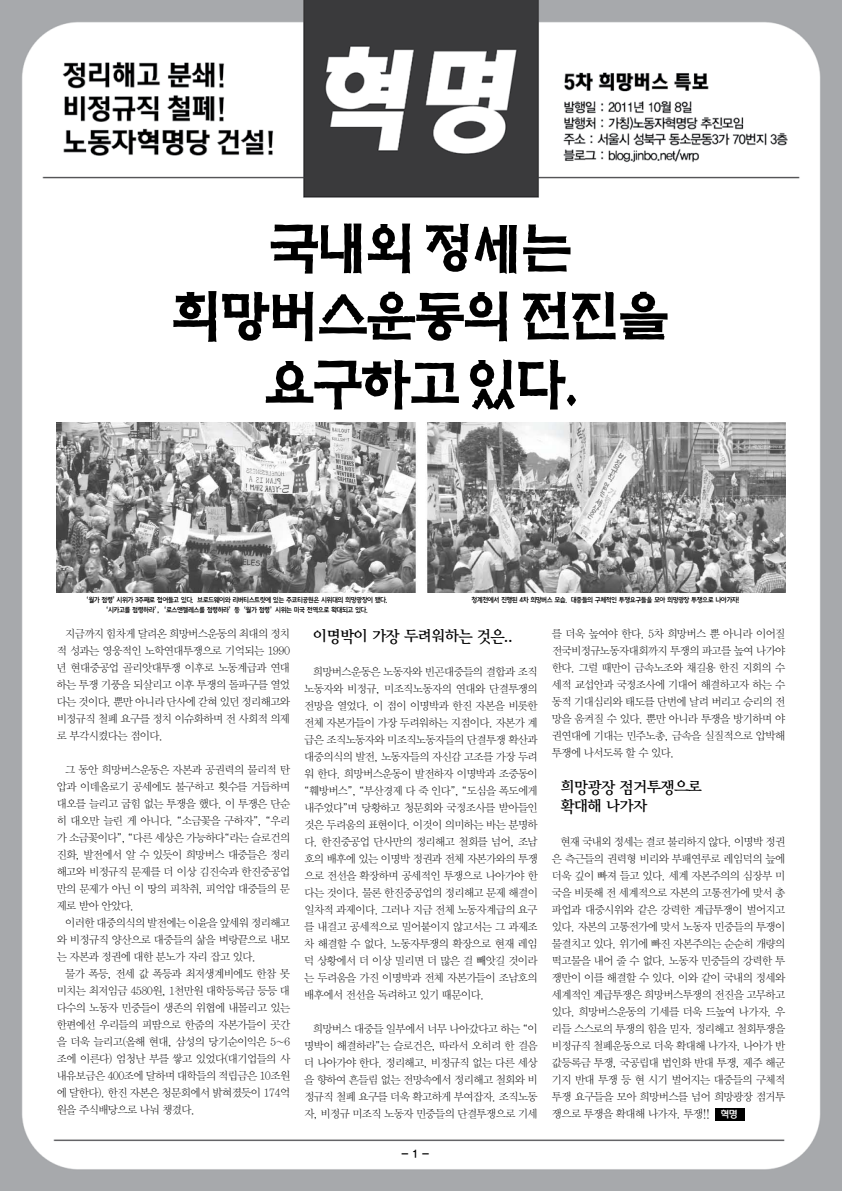
<style>
.page{position:relative;width:842px;height:1191px;background:#fff}
.page>*{position:absolute;margin:0;border:0;box-sizing:border-box;transform-origin:0 0}
.t1{font:55px/68px "Yj CHMSOOT Bold";letter-spacing:-.1em;color:#000;text-align:center}
.t2{font:16px/19.2px "YDIY Mj O240";letter-spacing:-.05em;color:#000}
.t3{font:11px/17px "YDIY Mj O310";letter-spacing:-.05em;color:#000;text-align:justify}
.t4{font:11px "YDIYGO340";color:#000}
.t5{font:10px "Rix Head M";color:#fff}
.t6{font:7px/10px "Cre Go B";letter-spacing:-.075em;color:#000;text-align:center;scale:.95 1}
.s1{font-family:"Gulim"}
</style>
<div class="page">
<img style="left:0;top:0;width:842px;height:1191px">
<div style="left:715px;top:1108px;width:29px;height:12px;background:#000"></div>
<img style="left:57px;top:422px;width:728px;height:170px">
<h1 class="t1" style="left:171px;top:216px;width:502px">국내외 정세는 희망버스운동의 전진을 요구하고 있다.</h1>
<p class="t6" style="left:83px;top:595px;width:322px">‘월가 점령’시위가 3주째로 접어들고 있다. 브로드웨이와 리버티스트릿에 있는 주코티공원은 시위대의 희망광장이 됐다. ‘시카고를 점령하라’, ‘로스앤젤레스를 점령하라’등 ‘월가 점령’시위는 미국 전역으로 확대되고 있다.</p>
<p class="t6" style="left:471px;top:595px;width:283px">청계천에서 진행된 4차 희망버스 모습. 대중들의 구체적인 투쟁요구들을 모아 희망광장 투쟁으로 나아가자!</p>
<p class="t3" style="left:57px;top:625px;width:235px;text-indent:9px">지금까지 힘차게 달려온 희망버스운동의 최대의 정치 적 성과는 영웅적인 노학연대투쟁으로 기억되는 1990 년 현대중공업 골리앗대투쟁 이후로 노동계급과 연대 하는 투쟁 기풍을 되살리고 이후 투쟁의 돌파구를 열었 다는 것이다. 뿐만 아니라 단사에 갇혀 있던 정리해고와 비정규직 철폐 요구를 정치 이슈화하며 전 사회적 의제 로 부각시켰다는 점이다.</p>
<p class="t3" style="left:57px;top:761px;width:235px;text-indent:9px">그 동안 희망버스운동은 자본과 공권력의 물리적 탄 압과 이데올로기 공세에도 불구하고 횟수를 거듭하며 대오를 늘리고 굽힘 없는 투쟁을 했다. 이 투쟁은 단순 히 대오만 늘린 게 아니다. <span class="s1">“</span>소금꽃을 구하자<span class="s1">”</span>, <span class="s1">“</span>우리 가 소금꽃이다<span class="s1">”</span>, <span class="s1">“</span>다른 세상은 가능하다<span class="s1">“</span>라는 슬로건의 진화, 발전에서 알 수 있듯이 희망버스 대중들은 정리 해고와 비정규직 문제를 더 이상 김진숙과 한진중공업 만의 문제가 아닌 이 땅의 피착취, 피억압 대중들의 문 제로 받아 안았다.</p>
<p class="t3" style="left:57px;top:914px;width:235px;text-indent:9px">이러한 대중의식의 발전에는 이윤을 앞세워 정리해고 와 비정규직 양산으로 대중들의 삶을 벼랑끝으로 내모 는 자본과 정권에 대한 분노가 자리 잡고 있다.</p>
<p class="t3" style="left:57px;top:965px;width:235px;text-indent:8px">물가 폭등, 전세 값 폭등과 최저생계비에도 한참 못 미치는 최저임금 4580원, 1천만원 대학등록금 등등 대 다수의 노동자 민중들이 생존의 위협에 내몰리고 있는 한편에선 우리들의 피땀으로 한줌의 자본가들이 곳간 을 더욱 늘리고(올해 현대, 삼성의 당기순이익은 5~6 조에 이른다) 엄청난 부를 쌓고 있었다(대기업들의 사 내유보금은 400조에 달하며 대학들의 적립금은 10조원 에 달한다). 한진 자본은 청문회에서 밝혀졌듯이 174억 원을 주식배당으로 나눠 챙겼다.</p>
<h2 class="t2" style="left:313px;top:627px;width:202px">이명박이 가장 두려워하는 것은..</h2>
<p class="t3" style="left:304px;top:663px;width:235px;text-indent:9px">희망버스운동은 노동자와 빈곤대중들의 결합과 조직 노동자와 비정규, 미조직노동자의 연대와 단결투쟁의 전망을 열었다. 이 점이 이명박과 한진 자본을 비롯한 전체 자본가들이 가장 두려워하는 지점이다. 자본가 계 급은 조직노동자와 미조직노동자들의 단결투쟁 확산과 대중의식의 발전, 노동자들의 자신감 고조를 가장 두려 워 한다. 희망버스운동이 발전하자 이명박과 조중동이 <span class="s1">“</span>훼방버스<span class="s1">”</span>, <span class="s1">“</span>부산경제 다 죽 인다<span class="s1">”</span>, <span class="s1">“</span>도심을 폭도에게 내주었다<span class="s1">”</span>며 당황하고 청문회와 국정조사를 받아들인 것은 두려움의 표현이다. 이것이 의미하는 바는 분명하 다. 한진중공업 단사만의 정리해고 철회를 넘어, 조남 호의 배후에 있는 이명박 정권과 전체 자본가와의 투쟁 으로 전선을 확장하며 공세적인 투쟁으로 나아가야 한 다는 것이다. 물론 한진중공업의 정리해고 문제 해결이 일차적 과제이다. 그러나 지금 전체 노동자계급의 요구 를 내걸고 공세적으로 밀어붙이지 않고서는 그 과제조 차 해결할 수 없다. 노동자투쟁의 확장으로 현재 레임 덕 상황에서 더 이상 밀리면 더 많은 걸 빼앗길 것이라 는 두려움을 가진 이명박과 전체 자본가들이 조남호의 배후에서 전선을 독려하고 있기 때문이다.</p>
<p class="t3" style="left:304px;top:1020px;width:235px;text-indent:8px">희망버스 대중들 일부에서 너무 나아갔다고 하는 <span class="s1">“</span>이 명박이 해결하라<span class="s1">”</span>는 슬로건은, 따라서 오히려 한 걸음 더 나아가야 한다. 정리해고, 비정규직 없는 다른 세상 을 향하여 흔들림 없는 전망속에서 정리해고 철회와 비 정규직 철폐 요구를 더욱 확고하게 부여잡자. 조직노동 자, 비정규 미조직 노동자 민중들의 단결투쟁으로 기세</p>
<p class="t4" style="left:401px;top:1147px;width:29px">- 1 -</p>
<p class="t3" style="left:552px;top:625px;width:235px">를 더욱 높여야 한다. 5차 희망버스 뿐 아니라 이어질 전국비정규노동자대회까지 투쟁의 파고를 높여 나가야 한다. 그럴 때만이 금속노조와 채길용 한진 지회의 수 세적 교섭안과 국정조사에 기대어 해결하고자 하는 수 동적 기대심리와 태도를 단번에 날려 버리고 승리의 전 망을 움켜질 수 있다. 뿐만 아니라 투쟁을 방기하며 야 권연대에 기대는 민주노총, 금속을 실질적으로 압박해 투쟁에 나서도록 할 수 있다.</p>
<h2 class="t2" style="left:560px;top:778px;width:143px">희망광장 점거투쟁으로 확대해 나가자</h2>
<p class="t3" style="left:552px;top:834px;width:235px;text-indent:9px">현재 국내외 정세는 결코 불리하지 않다. 이명박 정권 은 측근들의 권력형 비리와 부패연루로 레임덕의 늪에 더욱 깊이 빠져 들고 있다. 세계 자본주의의 심장부 미 국을 비롯해 전 세계적으로 자본의 고통전가에 맞서 총 파업과 대중시위와 같은 강력한 계급투쟁이 벌어지고 있다. 자본의 고통전가에 맞서 노동자 민중들의 투쟁이 물결치고 있다. 위기에 빠진 자본주의는 순순히 개량의 떡고물을 내어 줄 수 없다. 노동자 민중들의 강력한 투 쟁만이 이를 해결할 수 있다. 이와 같이 국내의 정세와 세계적인 계급투쟁은 희망버스투쟁의 전진을 고무하고 있다. 희망버스운동의 기세를 더욱 드높여 나가자. 우 리들 스스로의 투쟁의 힘을 믿자. 정리해고 철회투쟁을 비정규직 철폐운동으로 더욱 확대해 나가자. 나아가 반 값등록금 투쟁, 국공립대 법인화 반대 투쟁, 제주 해군 기지 반대 투쟁 등 현 시기 벌어지는 대중들의 구체적 투쟁 요구들을 모아 희망버스를 넘어 희망광장 점거투 쟁으로 투쟁을 확대해 나가자. 투쟁!!</p>
<p class="t5" style="left:720px;top:1108px;width:19px">혁명</p>
</div>
